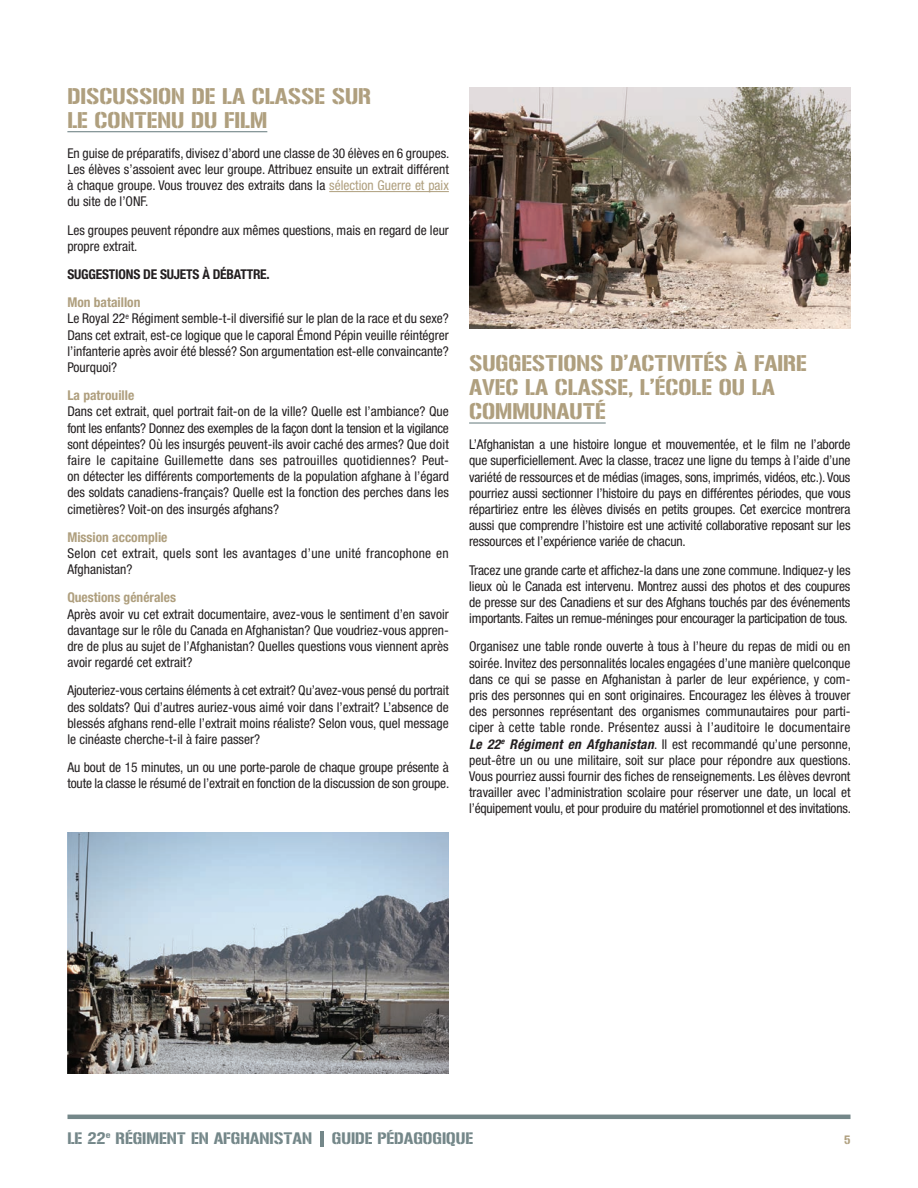
<style>
.page{position:relative;width:918px;height:1188px;background:#fff}
.page>*{position:absolute;margin:0;border:0;box-sizing:border-box;transform-origin:0 0}
.SUB_TITLE{font:22.5px/24px "Gunplay";color:#af9f7e}
.t1{font:16.5px "Gunplay";color:#748789}
.REGULAR_TEXT{font:condensed 13.5px/16.2px "Helvetica Neue";color:#231f20;text-align:justify}
.REGULAR_TEXT-2{font:condensed 13.5px/16.2px "Helvetica Neue";letter-spacing:.02em;color:#231f20}
.FILM_CONTENT_QUESTIO{font:700 condensed 13.5px "Helvetica Neue";color:#af9f7e}
.REGULAR_TEXT-3{font:700 condensed 13.5px "Helvetica Neue";letter-spacing:-.015em;color:#231f20}
.t2{font:12px "Gunplay";color:#af9f7e}
.s1{color:#af9f7e}
.s2{font-weight:700;font-style:italic}
</style>
<div class="page">
<hr style="left:320px;top:1132px;width:4px;height:15px;background:#748789">
<hr style="left:68px;top:1115px;width:782px;height:4px;background:#748789">
<hr style="left:469px;top:422px;width:137px;height:2px;background:#748789">
<hr style="left:67px;top:131px;width:200px;height:1px;background:#748789">
<hr style="left:329px;top:191px;width:120px;height:1px;background:#af9f7e">
<img style="left:67px;top:833px;width:382px;height:240px">
<img style="left:469px;top:88px;width:381px;height:240px">
<p class="SUB_TITLE" style="left:67px;top:86px;width:305px">DISCUSSION DE LA CLASSE SUR<br>LE CONTENU DU FILM</p>
<p class="REGULAR_TEXT" style="left:67px;top:145px;width:384px">En guise de préparatifs, divisez d’abord une classe de 30 élèves en 6 groupes.<br>Les élèves s’assoient avec leur groupe. Attribuez ensuite un extrait différent à chaque groupe. Vous trouvez des extraits dans la <span class="s1">sélection Guerre et paix </span>du site de l’ONF.</p>
<p class="REGULAR_TEXT" style="left:67px;top:222px;width:383px">Les groupes peuvent répondre aux mêmes questions, mais en regard de leur propre extrait.</p>
<p class="REGULAR_TEXT-3" style="left:67px;top:266px;width:204px">SUGGESTIONS DE SUJETS À DÉBATTRE.</p>
<p class="FILM_CONTENT_QUESTIO" style="left:67px;top:294px;width:75px">Mon bataillon</p>
<p class="REGULAR_TEXT" style="left:67px;top:310px;width:383px">Le Royal 22<sup>e</sup> Régiment semble-t-il diversifié sur le plan de la race et du sexe?<br>Dans cet extrait, est-ce logique que le caporal Émond Pépin veuille réintégrer l’infanterie après avoir été blessé? Son argumentation est-elle convaincante?<br>Pourquoi?</p>
<p class="FILM_CONTENT_QUESTIO" style="left:67px;top:387px;width:68px">La patrouille</p>
<p class="REGULAR_TEXT" style="left:67px;top:403px;width:383px">Dans cet extrait, quel portrait fait-on de la ville? Quelle est l’ambiance? Que font les enfants? Donnez des exemples de la façon dont la tension et la vigilance sont dépeintes? Où les insurgés peuvent-ils avoir caché des armes? Que doit faire le capitaine Guillemette dans ses patrouilles quotidiennes? Peut&shy;on détecter les différents comportements de la population afghane à l’égard des soldats canadiens-français? Quelle est la fonction des perches dans les cimetières? Voit-on des insurgés afghans?</p>
<p class="FILM_CONTENT_QUESTIO" style="left:67px;top:529px;width:102px">Mission accomplie</p>
<p class="REGULAR_TEXT-2" style="left:67px;top:545px;width:383px">Selon cet extrait, quels sont les avantages d’une unité francophone en<br>Afghanistan?</p>
<p class="FILM_CONTENT_QUESTIO" style="left:67px;top:589px;width:110px">Questions générales</p>
<p class="REGULAR_TEXT" style="left:67px;top:606px;width:383px">Après avoir vu cet extrait documentaire, avez-vous le sentiment d’en savoir davantage sur le rôle du Canada en Afghanistan? Que voudriez-vous appren&shy;dre de plus au sujet de l’Afghanistan? Quelles questions vous viennent après avoir regardé cet extrait?</p>
<p class="REGULAR_TEXT" style="left:67px;top:682px;width:383px">Ajouteriez-vous certains éléments à cet extrait? Qu’avez-vous pensé du portrait des soldats? Qui d’autres auriez-vous aimé voir dans l’extrait? L’absence de blessés afghans rend-elle l’extrait moins réaliste? Selon vous, quel message le cinéaste cherche-t-il à faire passer?</p>
<p class="REGULAR_TEXT" style="left:67px;top:759px;width:383px">Au bout de 15 minutes, un ou une porte-parole de chaque groupe présente à toute la classe le résumé de l’extrait en fonction de la discussion de son groupe.</p>
<p class="SUB_TITLE" style="left:469px;top:353px;width:339px">SUGGESTIONS D'ACTIVITÉS À FAIRE<br>AVEC LA CLASSE, L'ÉCOLE OU LA<br>COMMUNAUTÉ</p>
<p class="REGULAR_TEXT" style="left:469px;top:436px;width:383px">L’Afghanistan a une histoire longue et mouvementée, et le film ne l’aborde que superficiellement. Avec la classe, tracez une ligne du temps à l’aide d’une variété de ressources et de médias (images, sons, imprimés, vidéos, etc.). Vous pourriez aussi sectionner l’histoire du pays en différentes périodes, que vous répartiriez entre les élèves divisés en petits groupes. Cet exercice montrera aussi que comprendre l’histoire est une activité collaborative reposant sur les ressources et l’expérience variée de chacun.</p>
<p class="REGULAR_TEXT" style="left:469px;top:562px;width:383px">Tracez une grande carte et affichez-la dans une zone commune. Indiquez-y les lieux où le Canada est intervenu. Montrez aussi des photos et des coupures de presse sur des Canadiens et sur des Afghans touchés par des événements importants. Faites un remue-méninges pour encourager la participation de tous.</p>
<p class="REGULAR_TEXT" style="left:469px;top:638px;width:383px">Organisez une table ronde ouverte à tous à l’heure du repas de midi ou en soirée. Invitez des personnalités locales engagées d’une manière quelconque dans ce qui se passe en Afghanistan à parler de leur expérience, y com&shy;pris des personnes qui en sont originaires. Encouragez les élèves à trouver des personnes représentant des organismes communautaires pour parti&shy;ciper à cette table ronde. Présentez aussi à l’auditoire le documentaire <span class="s2">Le 22</span><sup>e</sup> <span class="s2">Régiment en Afghanistan</span>. Il est recommandé qu’une personne, peut-être un ou une militaire, soit sur place pour répondre aux questions.<br>Vous pourriez aussi fournir des fiches de renseignements. Les élèves devront travailler avec l’administration scolaire pour réserver une date, un local et l’équipement voulu, et pour produire du matériel promotionnel et des invitations.</p>
<p class="t1" style="left:67px;top:1129px;width:407px">LE 22<sup>e</sup> RÉGIMENT EN AFGHANISTAN GUIDE PÉDAGOGIQUE</p>
<p class="t2" style="left:844px;top:1133px;width:8px">5</p>
</div>
